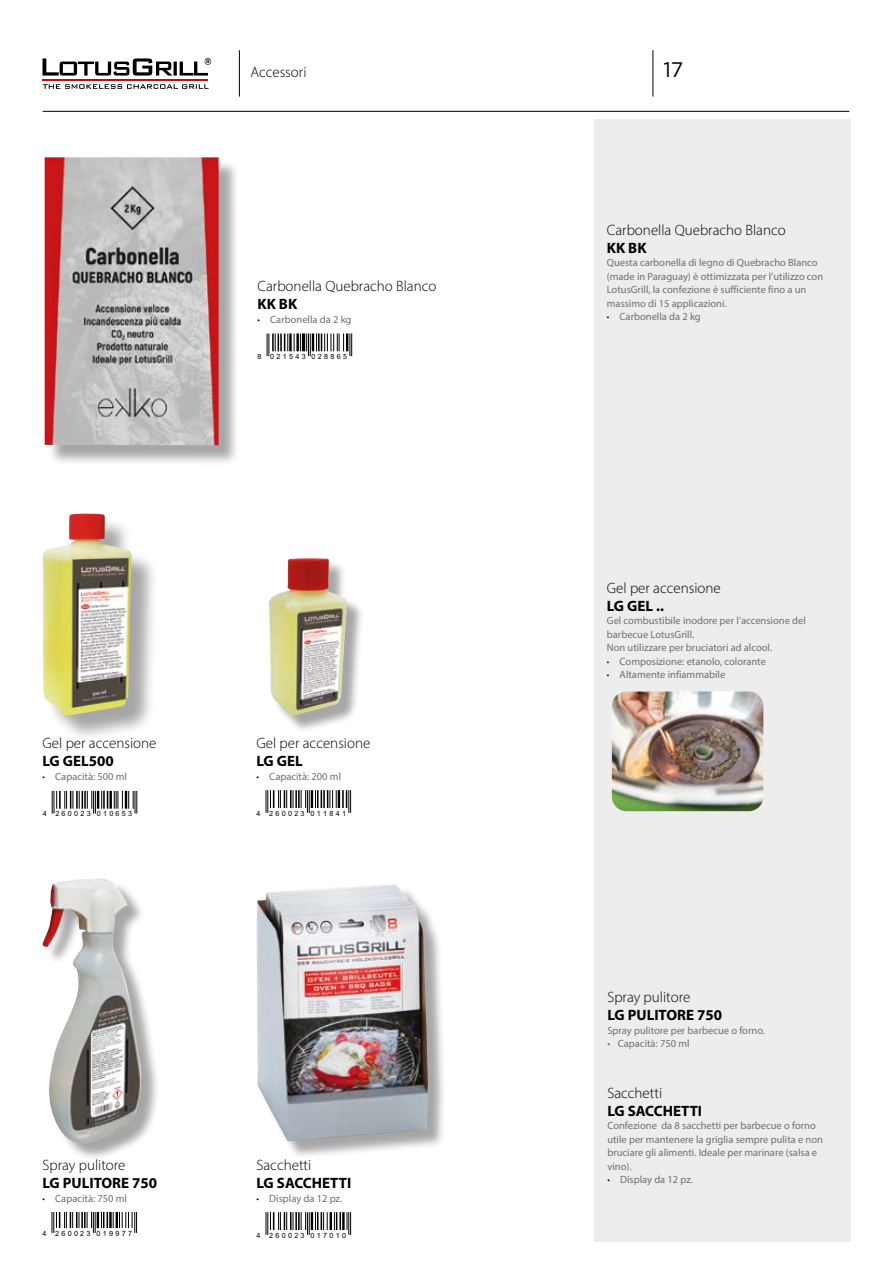
<style>
.page{position:relative;width:893px;height:1263px;background:#fff}
.page>*{position:absolute;margin:0;border:0;box-sizing:border-box;transform-origin:0 0}
.t1{font:21px "Gotham";color:#000}
.t2{font:300 15px "Myriad Pro";color:#000}
.t3{font:700 15px "Myriad Pro";color:#000}
.t4{font:10.5px/13.5px "Myriad Pro";color:#706f6f}
.t5{font:7.2px "Arial";letter-spacing:.32em;color:#000}
.s1{font-weight:300;font-stretch:condensed;color:#000}
</style>
<div class="page">
<hr style="left:43px;top:111px;width:806px;height:1px;background:#000">
<hr style="left:653px;top:50px;width:1px;height:47px;background:#000">
<hr style="left:43px;top:79px;width:165px;height:2px;background:#c00d0e">
<svg style="left:43px;top:84px;width:166px;height:5px"></svg>
<svg style="left:43px;top:58px;width:168px;height:18px"></svg>
<div style="left:594px;top:119px;width:256px;height:1123px;background:#ededed"></div>
<hr style="left:239px;top:50px;width:1px;height:47px;background:#000">
<div style="left:272px;top:560px;width:93px;height:173px;background:#000;opacity:.35"></div>
<img style="left:269px;top:558px;width:78px;height:158px">
<div style="left:45px;top:881px;width:115px;height:281px;background:#000;opacity:.35"></div>
<img style="left:43px;top:878px;width:98px;height:265px">
<div style="left:46px;top:517px;width:113px;height:225px;background:#000;opacity:.35"></div>
<img style="left:42px;top:513px;width:43px;height:72px">
<div style="left:47px;top:160px;width:192px;height:306px;background:#000;opacity:.35"></div>
<img style="left:45px;top:157px;width:174px;height:288px">
<div style="left:259px;top:887px;width:188px;height:272px;background:#000;opacity:.35"></div>
<img style="left:257px;top:884px;width:171px;height:257px">
<img style="left:612px;top:691px;width:151px;height:120px">
<svg style="left:266px;top:790px;width:85px;height:23px"></svg>
<svg style="left:52px;top:1212px;width:85px;height:21px"></svg>
<svg style="left:52px;top:791px;width:56px;height:22px"></svg>
<hr style="left:109px;top:791px;width:3px;height:18px;background:#000">
<svg style="left:114px;top:791px;width:23px;height:22px"></svg>
<svg style="left:266px;top:1212px;width:75px;height:23px"></svg>
<hr style="left:342px;top:1212px;width:3px;height:18px;background:#000">
<svg style="left:347px;top:1212px;width:4px;height:23px"></svg>
<svg style="left:267px;top:333px;width:21px;height:23px"></svg>
<hr style="left:289px;top:333px;width:3px;height:18px;background:#000">
<svg style="left:294px;top:333px;width:58px;height:23px"></svg>
<h2 class="t2" style="left:250px;top:63px;width:58px">Accessori</h2>
<h1 class="t1" style="left:663px;top:58px;width:22px">17</h1>
<h2 class="t2" style="left:257px;top:277px;width:180px">Carbonella Quebracho Blanco</h2>
<h2 class="t3" style="left:257px;top:294px;width:41px">KK BK</h2>
<p class="t4" style="left:257px;top:312px;width:95px"><span class="s1">•</span> Carbonella da 2 kg</p>
<h2 class="t2" style="left:607px;top:220px;width:180px">Carbonella Quebracho Blanco</h2>
<h2 class="t3" style="left:607px;top:238px;width:41px">KK BK</h2>
<p class="t4" style="left:607px;top:256px;width:218px">Questa carbonella di legno di Quebracho Blanco (made in Paraguay) è ottimizzata per l’utilizzo con LotusGrill, la confezione è sufficiente fino a un massimo di 15 applicazioni.</p>
<p class="t4" style="left:607px;top:310px;width:95px"><span class="s1">•</span> Carbonella da 2 kg</p>
<p class="t5" style="left:258px;top:351px;width:91px">8 021543 028865</p>
<h2 class="t2" style="left:607px;top:579px;width:115px">Gel per accensione</h2>
<h2 class="t3" style="left:607px;top:596px;width:59px">LG GEL ..</h2>
<p class="t4" style="left:607px;top:614px;width:200px">Gel combustibile inodore per l’accensione del barbecue LotusGrill.<br>Non utilizzare per bruciatori ad alcool.</p>
<p class="t4" style="left:607px;top:654px;width:161px"><span class="s1">•</span> Composizione: etanolo, colorante</p>
<p class="t4" style="left:607px;top:668px;width:120px"><span class="s1">•</span> Altamente infiammabile</p>
<h2 class="t2" style="left:43px;top:734px;width:115px">Gel per accensione</h2>
<h2 class="t3" style="left:43px;top:751px;width:73px">LG GEL500</h2>
<p class="t4" style="left:43px;top:769px;width:86px"><span class="s1">•</span> Capacità: 500 ml</p>
<h2 class="t2" style="left:257px;top:734px;width:115px">Gel per accensione</h2>
<h2 class="t3" style="left:257px;top:751px;width:48px">LG GEL</h2>
<p class="t4" style="left:257px;top:769px;width:86px"><span class="s1">•</span> Capacità: 200 ml</p>
<p class="t5" style="left:43px;top:809px;width:91px">4 260023 010653</p>
<p class="t5" style="left:257px;top:808px;width:91px">4 260023 011841</p>
<h2 class="t2" style="left:607px;top:988px;width:84px">Spray pulitore</h2>
<h2 class="t3" style="left:607px;top:1005px;width:116px">LG PULITORE 750</h2>
<p class="t4" style="left:607px;top:1023px;width:159px">Spray pulitore per barbecue o forno.</p>
<p class="t4" style="left:607px;top:1037px;width:84px">• Capacità: 750 ml</p>
<h2 class="t2" style="left:43px;top:1156px;width:84px">Spray pulitore</h2>
<h2 class="t3" style="left:43px;top:1173px;width:116px">LG PULITORE 750</h2>
<p class="t4" style="left:43px;top:1191px;width:86px"><span class="s1">•</span> Capacità: 750 ml</p>
<h2 class="t2" style="left:257px;top:1156px;width:56px">Sacchetti</h2>
<h2 class="t3" style="left:257px;top:1173px;width:96px">LG SACCHETTI</h2>
<p class="t4" style="left:257px;top:1191px;width:87px"><span class="s1">•</span> Display da 12 pz.</p>
<h2 class="t2" style="left:607px;top:1084px;width:56px">Sacchetti</h2>
<h2 class="t3" style="left:607px;top:1101px;width:96px">LG SACCHETTI</h2>
<p class="t4" style="left:607px;top:1119px;width:217px">Confezione da 8 sacchetti per barbecue o forno utile per mantenere la griglia sempre pulita e non bruciare gli alimenti. Ideale per marinare (salsa e vino).</p>
<p class="t4" style="left:607px;top:1173px;width:87px"><span class="s1">•</span> Display da 12 pz.</p>
<p class="t5" style="left:43px;top:1228px;width:91px">4 260023 019977</p>
<p class="t5" style="left:257px;top:1230px;width:91px">4 260023 017010</p>
</div>
